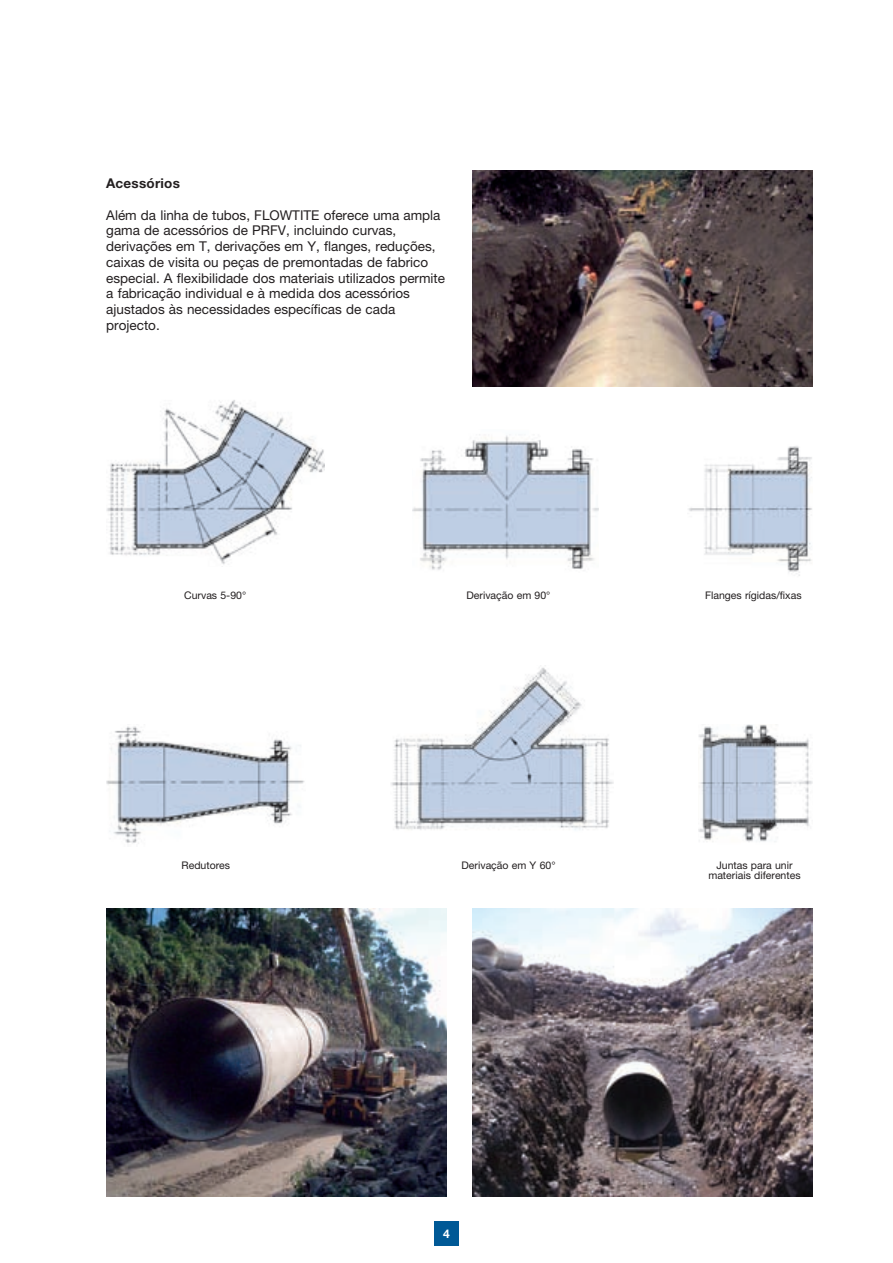
<style>
.page{position:relative;width:893px;height:1263px;background:#fff}
.page>*{position:absolute;margin:0;border:0;box-sizing:border-box;transform-origin:0 0}
.t1{font:13.5px/15.8px "Helvetica Neue LT Pro";color:#231f20}
.t2{font:700 13.5px "Helvetica Neue LT Pro";letter-spacing:.015em;color:#231f20}
.t3{font:700 12px "Helvetica Neue LT Pro";color:#fff}
.t4{font:10.5px/10.5px "Helvetica Neue LT Pro";color:#231f20;text-align:center}
</style>
<div class="page">
<div style="left:435px;top:1221px;width:24px;height:24px;background:#005996"></div>
<img style="left:106px;top:400px;width:218px;height:165px">
<img style="left:413px;top:434px;width:186px;height:136px">
<img style="left:688px;top:446px;width:124px;height:130px">
<img style="left:391px;top:665px;width:223px;height:165px">
<img style="left:106px;top:726px;width:199px;height:118px">
<img style="left:698px;top:724px;width:114px;height:118px">
<img style="left:472px;top:170px;width:340px;height:216px">
<img style="left:106px;top:908px;width:340px;height:288px">
<img style="left:472px;top:908px;width:340px;height:288px">
<p class="t2" style="left:106px;top:175px;width:75px">Acessórios</p>
<p class="t1" style="left:106px;top:207px;width:340px">Além da linha de tubos, FLOWTITE oferece uma ampla gama de acessórios de PRFV, incluindo curvas, derivações em T, derivações em Y, flanges, reduções, caixas de visita ou peças de premontadas de fabrico especial. A flexibilidade dos materiais utilizados permite a fabricação individual e à medida dos acessórios ajustados às necessidades específicas de cada projecto.</p>
<p class="t4" style="left:184px;top:590px;width:64px">Curvas 5-90°</p>
<p class="t4" style="left:466px;top:590px;width:85px">Derivação em 90°</p>
<p class="t4" style="left:705px;top:590px;width:98px">Flanges rígidas/fixas</p>
<p class="t4" style="left:462px;top:860px;width:95px">Derivação em Y 60°</p>
<p class="t4" style="left:181px;top:860px;width:50px">Redutores</p>
<p class="t4" style="left:708px;top:860px;width:94px">Juntas para unir materiais diferentes</p>
<p class="t3" style="left:443px;top:1226px;width:8px">4</p>
</div>
